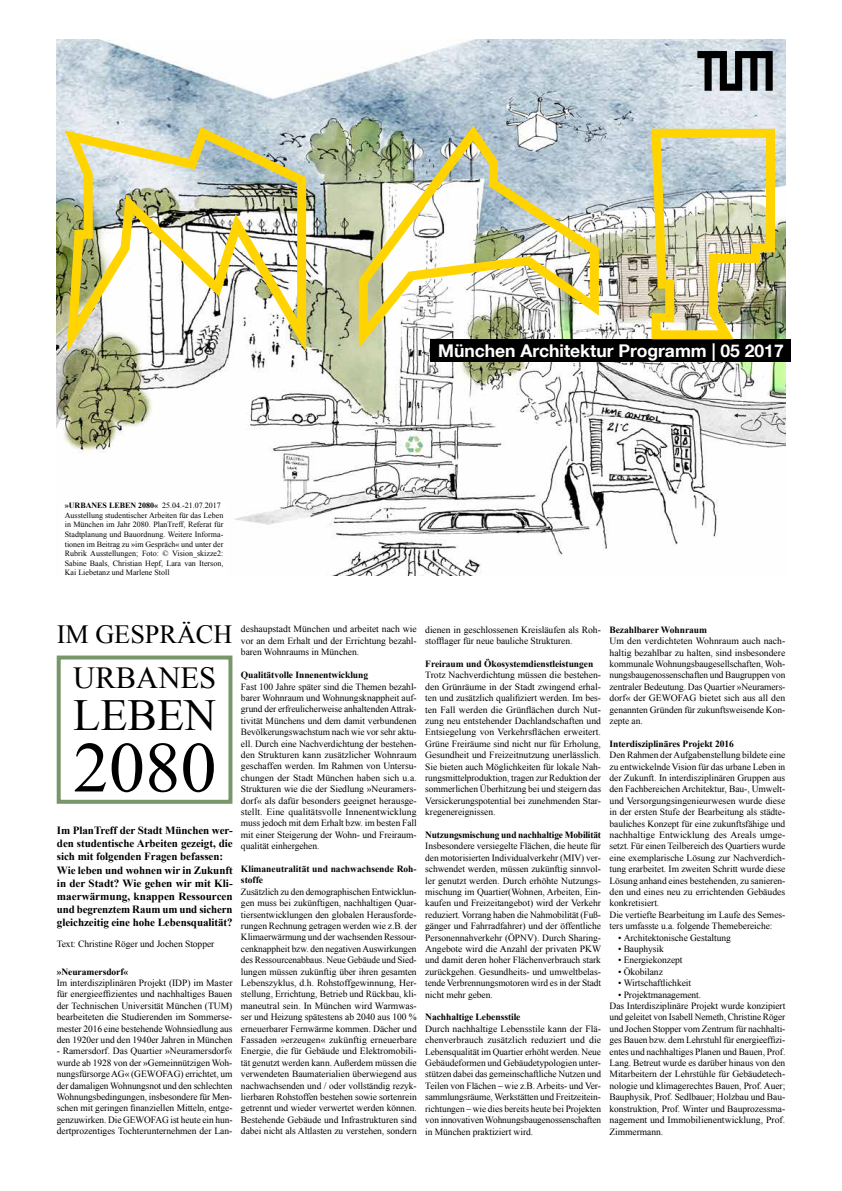
<style>
.page{position:relative;width:842px;height:1191px;background:#fff}
.page>*{position:absolute;margin:0;border:0;box-sizing:border-box;transform-origin:0 0}
.t1{font:71.6px "Times New Roman";color:#000}
.t2{font:44.4px "Times New Roman";color:#000}
.t3{font:30.6px "Times New Roman";color:#000}
.t4{font:26.2px "Times New Roman";color:#000}
.t5{font:700 17.5px "TUM Neue Helvetica";color:#fff}
.t6{font:700 11px/13.2px "Times New Roman";letter-spacing:-.005em;color:#000}
.t7{font:9.5px/11.4px "Times New Roman";letter-spacing:-.005em;color:#000;text-align:justify}
.t8{font:700 9.5px/11.4px "Times New Roman";letter-spacing:-.005em;color:#000}
.t9{font:8px/9.6px "Times New Roman";color:#000}
.s1{font-weight:700}
</style>
<div class="page">
<div style="left:57px;top:655px;width:175px;height:148px;border:4px solid #618250"></div>
<img style="left:57px;top:40px;width:728px;height:535px">
<div style="left:53px;top:482px;width:179px;height:98px;background:#fff"></div>
<svg style="left:697px;top:51px;width:76px;height:40px;background:#5e6366"></svg>
<div style="left:431px;top:339px;width:360px;height:23px;background:#000"></div>
<img style="left:57px;top:121px;width:254px;height:250px">
<img style="left:354px;top:118px;width:253px;height:243px">
<img style="left:647px;top:124px;width:132px;height:216px">
<h3 class="t5" style="left:438px;top:339px;width:347px">München Architektur Programm | 05 2017</h3>
<p class="t9" style="left:65px;top:500px;width:160px"><span class="s1">»URBANES LEBEN 2080«</span> 25.04.-21.07.2017<br>Ausstellung studentischer Arbeiten für das Leben in München im Jahr 2080. PlanTreff, Referat für Stadtplanung und Bauordnung. Weitere Informa&shy;tionen im Beitrag zu »im Gespräch« und unter der Rubrik Ausstellungen; Foto: © Vision_skizze2:<br>Sabine Baals, Christian Hepf, Lara van Iterson, Kai Liebetanz und Marlene Stoll</p>
<h3 class="t4" style="left:57px;top:617px;width:177px">IM GESPRÄCH</h3>
<h3 class="t3" style="left:73px;top:657px;width:145px">URBANES</h3>
<h2 class="t2" style="left:73px;top:685px;width:145px">LEBEN</h2>
<h1 class="t1" style="left:73px;top:719px;width:145px">2080</h1>
<p class="t6" style="left:57px;top:823px;width:177px">Im PlanTreff der Stadt München wer&shy;den studentische Arbeiten gezeigt, die sich mit folgenden Fragen befassen:<br>Wie leben und wohnen wir in Zukunft in der Stadt? Wie gehen wir mit Kli&shy;maerwärmung, knappen Ressourcen und begrenztem Raum um und sichern gleichzeitig eine hohe Lebensqualität?</p>
<p class="t7" style="left:57px;top:938px;width:159px">Text: Christine Röger und Jochen Stopper</p>
<p class="t8" style="left:57px;top:965px;width:73px">»Neuramersdorf«</p>
<p class="t7" style="left:57px;top:977px;width:177px">Im interdisziplinären Projekt (IDP) im Master für energieeffizientes und nachhaltiges Bauen der Technischen Universität München (TUM) bearbeiteten die Studierenden im Sommerse&shy;mester 2016 eine bestehende Wohnsiedlung aus den 1920er und den 1940er Jahren in München</p>
<p class="t7" style="left:57px;top:1045px;width:177px">- Ramersdorf. Das Quartier »Neuramersdorf« wurde ab 1928 von der »Gemeinnützigen Woh&shy;nungsfürsorge AG« (GEWOFAG) errichtet, um der damaligen Wohnungsnot und den schlechten Wohnungsbedingungen, insbesondere für Men&shy;schen mit geringen finanziellen Mitteln, entge&shy;genzuwirken. Die GEWOFAG ist heute ein hun&shy;dertprozentiges Tochterunternehmen der Lan-</p>
<p class="t7" style="left:241px;top:623px;width:177px">deshaupstadt München und arbeitet nach wie vor an dem Erhalt und der Errichtung bezahl&shy;baren Wohnraums in München.</p>
<p class="t8" style="left:241px;top:669px;width:129px">Qualitätvolle Innenentwicklung</p>
<p class="t7" style="left:241px;top:680px;width:177px">Fast 100 Jahre später sind die Themen bezahl&shy;barer Wohnraum und Wohnungsknappheit auf&shy;grund der erfreulicherweise anhaltenden Attrak&shy;tivität Münchens und dem damit verbundenen Bevölkerungswachstum nach wie vor sehr aktu&shy;ell. Durch eine Nachverdichtung der bestehen&shy;den Strukturen kann zusätzlicher Wohnraum geschaffen werden. Im Rahmen von Untersu&shy;chungen der Stadt München haben sich u.a.<br>Strukturen wie die der Siedlung »Neuramers&shy;dorf« als dafür besonders geeignet herausge&shy;stellt. Eine qualitätsvolle Innenentwicklung muss jedoch mit dem Erhalt bzw. im besten Fall mit einer Steigerung der Wohn- und Freiraum&shy;qualität einhergehen.</p>
<p class="t8" style="left:241px;top:863px;width:177px">Klimaneutralität und nachwachsende Roh&shy;stoffe</p>
<p class="t7" style="left:241px;top:885px;width:177px">Zusätzlich zu den demographischen Entwicklun&shy;gen muss bei zukünftigen, nachhaltigen Quar&shy;tiersentwicklungen den globalen Herausforde&shy;rungen Rechnung getragen werden wie z.B. der Klimaerwärmung und der wachsenden Ressour&shy;cenknappheit bzw. den negativen Auswirkungen des Ressourcenabbaus. Neue Gebäude und Sied&shy;lungen müssen zukünftig über ihren gesamten Lebenszyklus, d.h. Rohstoffgewinnung, Her&shy;stellung, Errichtung, Betrieb und Rückbau, kli&shy;maneutral sein. In München wird Warmwas&shy;ser und Heizung spätestens ab 2040 aus 100 % erneuerbarer Fernwärme kommen. Dächer und Fassaden »erzeugen« zukünftig erneuerbare Energie, die für Gebäude und Elektromobili&shy;tät genutzt werden kann. Außerdem müssen die verwendeten Baumaterialien überwiegend aus nachwachsenden und / oder vollständig rezyk&shy;lierbaren Rohstoffen bestehen sowie sortenrein getrennt und wieder verwertet werden können.<br>Bestehende Gebäude und Infrastrukturen sind dabei nicht als Altlasten zu verstehen, sondern</p>
<p class="t7" style="left:425px;top:623px;width:177px">dienen in geschlossenen Kreisläufen als Roh&shy;stofflager für neue bauliche Strukturen.</p>
<p class="t8" style="left:425px;top:658px;width:170px">Freiraum und Ökosystemdienstleistungen</p>
<p class="t7" style="left:425px;top:669px;width:177px">Trotz Nachverdichtung müssen die bestehen&shy;den Grünräume in der Stadt zwingend erhal&shy;ten und zusätzlich qualifiziert werden. Im bes&shy;ten Fall werden die Grünflächen durch Nut&shy;zung neu entstehender Dachlandschaften und Entsiegelung von Verkehrsflächen erweitert.<br>Grüne Freiräume sind nicht nur für Erholung, Gesundheit und Freizeitnutzung unerlässlich.<br>Sie bieten auch Möglichkeiten für lokale Nah&shy;rungsmittelproduktion, tragen zur Reduktion der sommerlichen Überhitzung bei und steigern das Versickerungspotential bei zunehmenden Star&shy;kregenereignissen.</p>
<p class="t8" style="left:425px;top:829px;width:177px">Nutzungsmischung und nachhaltige Mobilität</p>
<p class="t7" style="left:425px;top:840px;width:177px">Insbesondere versiegelte Flächen, die heute für den motorisierten Individualverkehr (MIV) ver&shy;schwendet werden, müssen zukünftig sinnvol&shy;ler genutzt werden. Durch erhöhte Nutzungs&shy;mischung im Quartier(Wohnen, Arbeiten, Ein&shy;kaufen und Freizeitangebot) wird der Verkehr reduziert. Vorrang haben die Nahmobilität (Fuß&shy;gänger und Fahrradfahrer) und der öffentliche Personennahverkehr (ÖPNV). Durch Sharing-Angebote wird die Anzahl der privaten PKW und damit deren hoher Flächenverbrauch stark zurückgehen. Gesundheits- und umweltbelas&shy;tende Verbrennungsmotoren wird es in der Stadt nicht mehr geben.</p>
<p class="t8" style="left:425px;top:1011px;width:97px">Nachhaltige Lebensstile</p>
<p class="t7" style="left:425px;top:1022px;width:177px">Durch nachhaltige Lebensstile kann der Flä&shy;chenverbrauch zusätzlich reduziert und die Lebensqualität im Quartier erhöht werden. Neue Gebäudeformen und Gebäudetypologien unter&shy;stützen dabei das gemeinschaftliche Nutzen und Teilen von Flächen – wie z.B. Arbeits- und Ver&shy;sammlungsräume, Werkstätten und Freitzeitein&shy;richtungen – wie dies bereits heute bei Projekten von innovativen Wohnungsbaugenossenschaften in München praktiziert wird.</p>
<p class="t8" style="left:609px;top:623px;width:99px">Bezahlbarer Wohnraum</p>
<p class="t7" style="left:609px;top:635px;width:177px">Um den verdichteten Wohnraum auch nach&shy;haltig bezahlbar zu halten, sind insbesondere kommunale Wohnungsbaugesellschaften, Woh&shy;nungsbaugenossenschaften und Baugruppen von zentraler Bedeutung. Das Quartier »Neuramers&shy;dorf« der GEWOFAG bietet sich aus all den genannten Gründen für zukunftsweisende Kon&shy;zepte an.</p>
<p class="t8" style="left:609px;top:737px;width:126px">Interdisziplinäres Projekt 2016</p>
<p class="t7" style="left:609px;top:749px;width:177px;text-align:left">Den Rahmen der Aufgabenstellung bildete eine zu entwickelnde Vision für das urbane Leben in der Zukunft. In interdisziplinären Gruppen aus den Fachbereichen Architektur, Bau-, Umwelt&shy;und Versorgungsingenieurwesen wurde diese in der ersten Stufe der Bearbeitung als städte&shy;bauliches Konzept für eine zukunftsfähige und nachhaltige Entwicklung des Areals umge&shy;setzt. Für einen Teilbereich des Quartiers wurde eine exemplarische Lösung zur Nachverdich&shy;tung erarbeitet. Im zweiten Schritt wurde diese Lösung anhand eines bestehenden, zu sanieren&shy;den und eines neu zu errichtenden Gebäudes konkretisiert.<br>Die vertiefte Bearbeitung im Laufe des Semes&shy;ters umfasste u.a. folgende Themebereiche:</p>
<p class="t7" style="left:618px;top:931px;width:114px">• Architektonische Gestaltung</p>
<p class="t7" style="left:618px;top:943px;width:47px">• Bauphysik</p>
<p class="t7" style="left:618px;top:954px;width:66px">• Energiekonzept</p>
<p class="t7" style="left:618px;top:965px;width:46px">• Ökobilanz</p>
<p class="t7" style="left:618px;top:977px;width:75px">• Wirtschaftlichkeit</p>
<p class="t7" style="left:609px;top:988px;width:177px;text-align:left;text-indent:9px">• Projektmanagement.<br>Das Interdisziplinäre Projekt wurde konzipiert und geleitet von Isabell Nemeth, Christine Röger und Jochen Stopper vom Zentrum für nachhalti&shy;ges Bauen bzw. dem Lehrstuhl für energieeffizi&shy;entes und nachhaltiges Planen und Bauen, Prof.<br>Lang. Betreut wurde es darüber hinaus von den Mitarbeitern der Lehrstühle für Gebäudetech&shy;nologie und klimagerechtes Bauen, Prof. Auer; Bauphysik, Prof. Sedlbauer; Holzbau und Bau&shy;konstruktion, Prof. Winter und Bauprozessma&shy;nagement und Immobilienentwicklung, Prof.<br>Zimmermann.</p>
</div>
